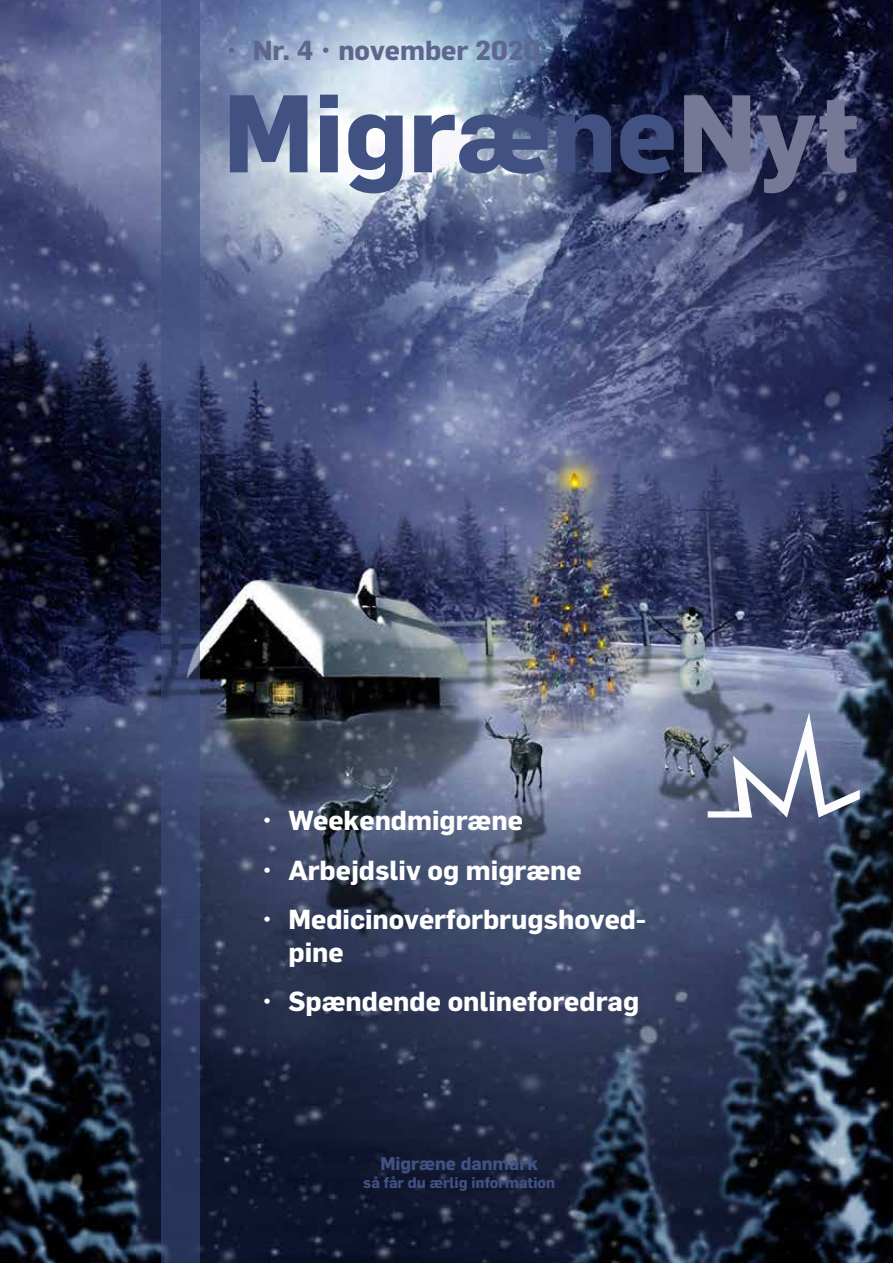
<style>
.page{position:relative;width:893px;height:1263px;background:#fff}
.page>*{position:absolute;margin:0;border:0;box-sizing:border-box;transform-origin:0 0}
.t1{font:700 108px "Flama";color:#415182}
.t2{font:700 27px/32.4px "Flama";color:#fff}
.t3{font:700 27px "Flama";color:#5f668d}
.t4{font:700 18px "Flama";color:#415183}
.t5{font:700 15px "Flama";color:#415183}
.s1{color:#767895}
</style>
<div class="page">
<img style="left:0;top:0;width:893px;height:1263px">
<svg style="left:162px;top:0;width:38px;height:1263px;background:#3b4871"></svg>
<svg style="left:708px;top:712px;width:152px;height:105px"></svg>
<p class="t3" style="left:226px;top:34px;width:316px">• Nr. 4 • november 2020</p>
<h1 class="t1" style="left:223px;top:68px;width:637px">Migræne<span class="s1">Nyt</span></h1>
<p class="t2" style="left:261px;top:804px;width:263px">• Weekendmigræne</p>
<p class="t2" style="left:261px;top:853px;width:322px">• Arbejdsliv og migræne</p>
<p class="t2" style="left:288px;top:903px;width:359px;text-indent:-27px">• Medicinoverforbrugshoved&shy;pine</p>
<p class="t2" style="left:261px;top:984px;width:379px">• Spændende onlineforedrag</p>
<p class="t4" style="left:380px;top:1152px;width:159px">Migræne danmark</p>
<p class="t5" style="left:363px;top:1173px;width:193px">så får du ærlig information</p>
</div>
